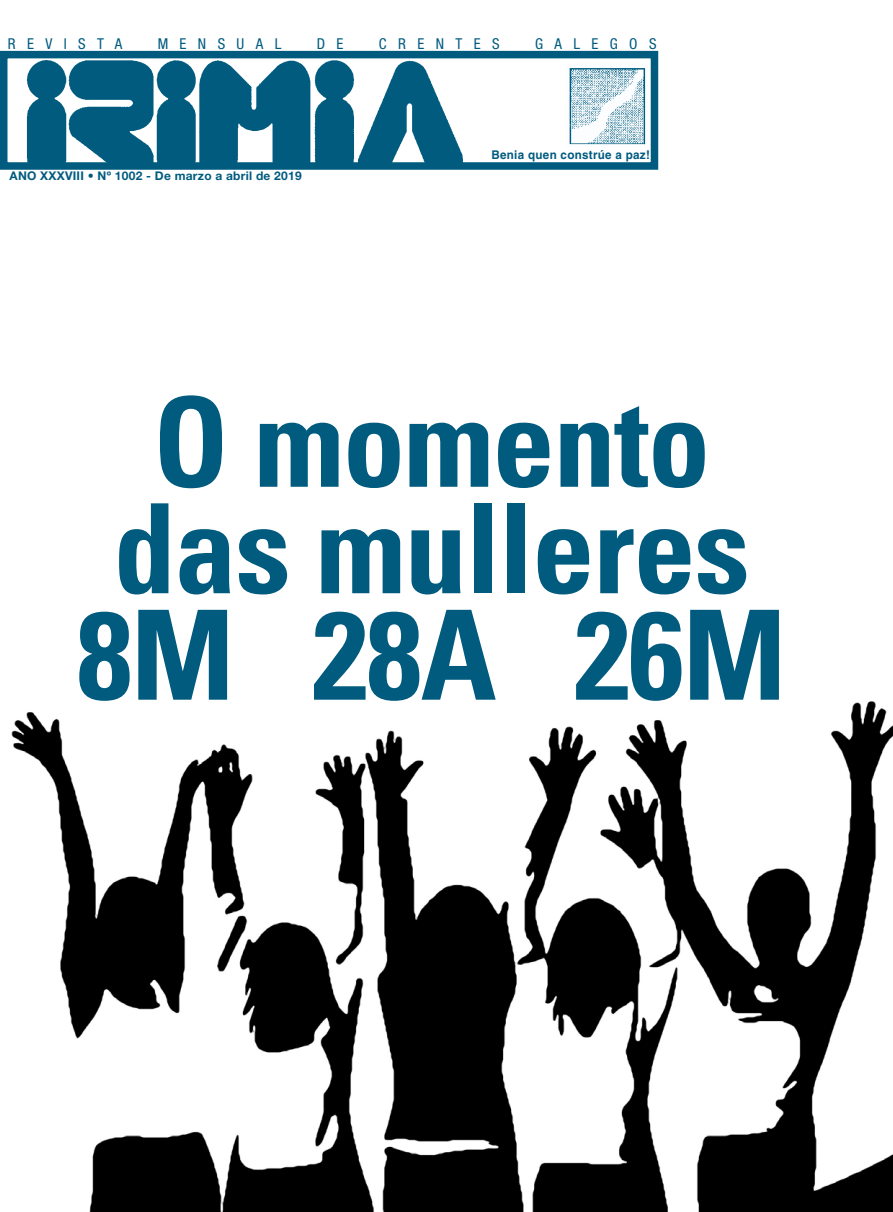
<style>
.page{position:relative;width:893px;height:1212px;background:#fff}
.page>*{position:absolute;margin:0;border:0;box-sizing:border-box;transform-origin:0 0}
.t1{font:700 condensed 124.5px/106.5px "Univers LT Std";letter-spacing:-.01em;color:#005b7f;text-align:center}
.t2{font:condensed 15px "Helvetica Neue LT Std";letter-spacing:.76em;color:#005b7f}
.t3{font:700 12px "Helvetica Neue LT Std";letter-spacing:.02em;color:#005b7f}
.t4{font:700 12px "Helvetica LT Std";letter-spacing:.025em;color:#005b7f}
</style>
<div class="page">
<img style="left:11px;top:701px;width:882px;height:511px">
<svg style="left:0;top:50px;width:659px;height:120px"></svg>
<img style="left:567px;top:64px;width:78px;height:83px">
<p class="t2" style="left:8px;top:35px;width:116px">REVISTA</p>
<p class="t2" style="left:158px;top:35px;width:125px">MENSUAL</p>
<p class="t2" style="left:317px;top:35px;width:28px">D E</p>
<p class="t2" style="left:379px;top:35px;width:122px">CRENTES</p>
<p class="t2" style="left:535px;top:35px;width:123px">GALEGOS</p>
<p class="t3" style="left:10px;top:168px;width:294px">ANO XXXVIII • Nº 1002 - De marzo a abril de 2019</p>
<p class="t4" style="left:491px;top:147px;width:160px">Benia quen constrúe a paz!</p>
<h1 class="t1" style="left:77px;top:389px;width:711px">O momento das mulleres<br>8M 28A 26M</h1>
</div>
